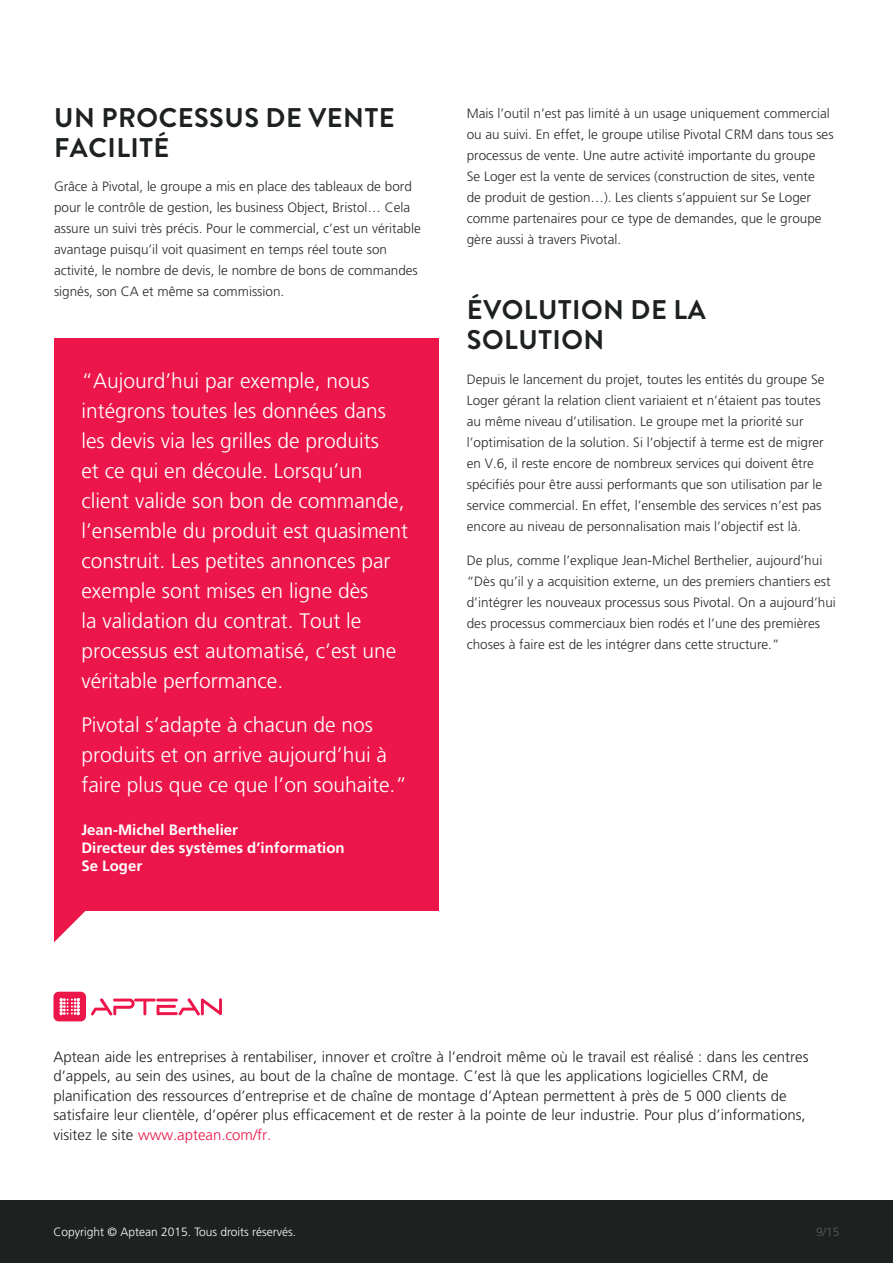
<style>
.page{position:relative;width:893px;height:1263px;background:#fff}
.page>*{position:absolute;margin:0;border:0;box-sizing:border-box;transform-origin:0 0}
.t1{font:700 27px/30px "Brandon Grotesque";letter-spacing:.02em;color:#1d211f}
.t2{font:300 21px/30px "Frutiger LT Std";color:#fff}
.t3{font:300 15px/19.5px "Frutiger LT Std";color:#1e2321}
.t4{font:700 15px/18px "Frutiger LT Std";color:#fff}
.t5{font:300 13.5px/21px "Frutiger LT Std";color:#282b29}
.t6{font:300 12px "Frutiger LT Std";color:#fff}
.t7{font:300 12px "Frutiger LT Std";color:#5f5e5d}
.s1{color:#ed164b}
</style>
<div class="page">
<div style="left:0;top:1200px;width:893px;height:63px;background:#1d211f"></div>
<div style="left:53px;top:992px;width:33px;height:29px;background:#ed164b;border-radius:5px"></div>
<svg style="left:59px;top:998px;width:21px;height:17px"></svg>
<svg style="left:91px;top:998px;width:131px;height:17px"></svg>
<div style="left:54px;top:338px;width:385px;height:573px;background:#ed164b"></div>
<svg style="left:54px;top:911px;width:32px;height:31px"></svg>
<p class="t1" style="left:54px;top:103px;width:342px">UN PROCESSUS DE VENTE<br>FACILITÉ</p>
<p class="t5" style="left:54px;top:176px;width:368px">Grâce à Pivotal, le groupe a mis en place des tableaux de bord pour le contrôle de gestion, les business Object, Bristol… Cela assure un suivi très précis. Pour le commercial, c’est un véritable avantage puisqu’il voit quasiment en temps réel toute son activité, le nombre de devis, le nombre de bons de commandes signés, son CA et même sa commission.</p>
<p class="t2" style="left:81px;top:366px;width:328px">“Aujourd’hui par exemple, nous intégrons toutes les données dans les devis via les grilles de produits<br>et ce qui en découle. Lorsqu’un client valide son bon de commande, l’ensemble du produit est quasiment construit. Les petites annonces par exemple sont mises en ligne dès<br>la validation du contrat. Tout le processus est automatisé, c’est une véritable performance.</p>
<p class="t2" style="left:81px;top:710px;width:327px">Pivotal s’adapte à chacun de nos produits et on arrive aujourd’hui à faire plus que ce que l’on souhaite.”</p>
<p class="t4" style="left:81px;top:820px;width:265px">Jean-Michel Berthelier<br>Directeur des systèmes d’information<br>Se Loger</p>
<p class="t5" style="left:467px;top:103px;width:368px">Mais l’outil n’est pas limité à un usage uniquement commercial ou au suivi. En effet, le groupe utilise Pivotal CRM dans tous ses processus de vente. Une autre activité importante du groupe<br>Se Loger est la vente de services (construction de sites, vente<br>de produit de gestion…). Les clients s’appuient sur Se Loger comme partenaires pour ce type de demandes, que le groupe gère aussi à travers Pivotal.</p>
<p class="t1" style="left:467px;top:295px;width:240px">ÉVOLUTION DE LA<br>SOLUTION</p>
<p class="t5" style="left:467px;top:369px;width:359px">Depuis le lancement du projet, toutes les entités du groupe Se Loger gérant la relation client variaient et n’étaient pas toutes au même niveau d’utilisation. Le groupe met la priorité sur l’optimisation de la solution. Si l’objectif à terme est de migrer en V.6, il reste encore de nombreux services qui doivent être spécifiés pour être aussi performants que son utilisation par le service commercial. En effet, l’ensemble des services n’est pas encore au niveau de personnalisation mais l’objectif est là.</p>
<p class="t5" style="left:467px;top:550px;width:371px">De plus, comme l’explique Jean-Michel Berthelier, aujourd’hui “Dès qu’il y a acquisition externe, un des premiers chantiers est d’intégrer les nouveaux processus sous Pivotal. On a aujourd’hui des processus commerciaux bien rodés et l’une des premières choses à faire est de les intégrer dans cette structure.”</p>
<p class="t3" style="left:53px;top:1047px;width:757px">Aptean aide les entreprises à rentabiliser, innover et croître à l’endroit même où le travail est réalisé : dans les centres d’appels, au sein des usines, au bout de la chaîne de montage. C’est là que les applications logicielles CRM, de planification des ressources d’entreprise et de chaîne de montage d’Aptean permettent à près de 5 000 clients de satisfaire leur clientèle, d’opérer plus efficacement et de rester à la pointe de leur industrie. Pour plus d’informations, visitez le site <span class="s1">www.aptean.com/fr.</span></p>
<p class="t6" style="left:53px;top:1225px;width:244px">Copyright © Aptean 2015. Tous droits réservés.</p>
<p class="t7" style="left:816px;top:1225px;width:25px">9/15</p>
</div>
